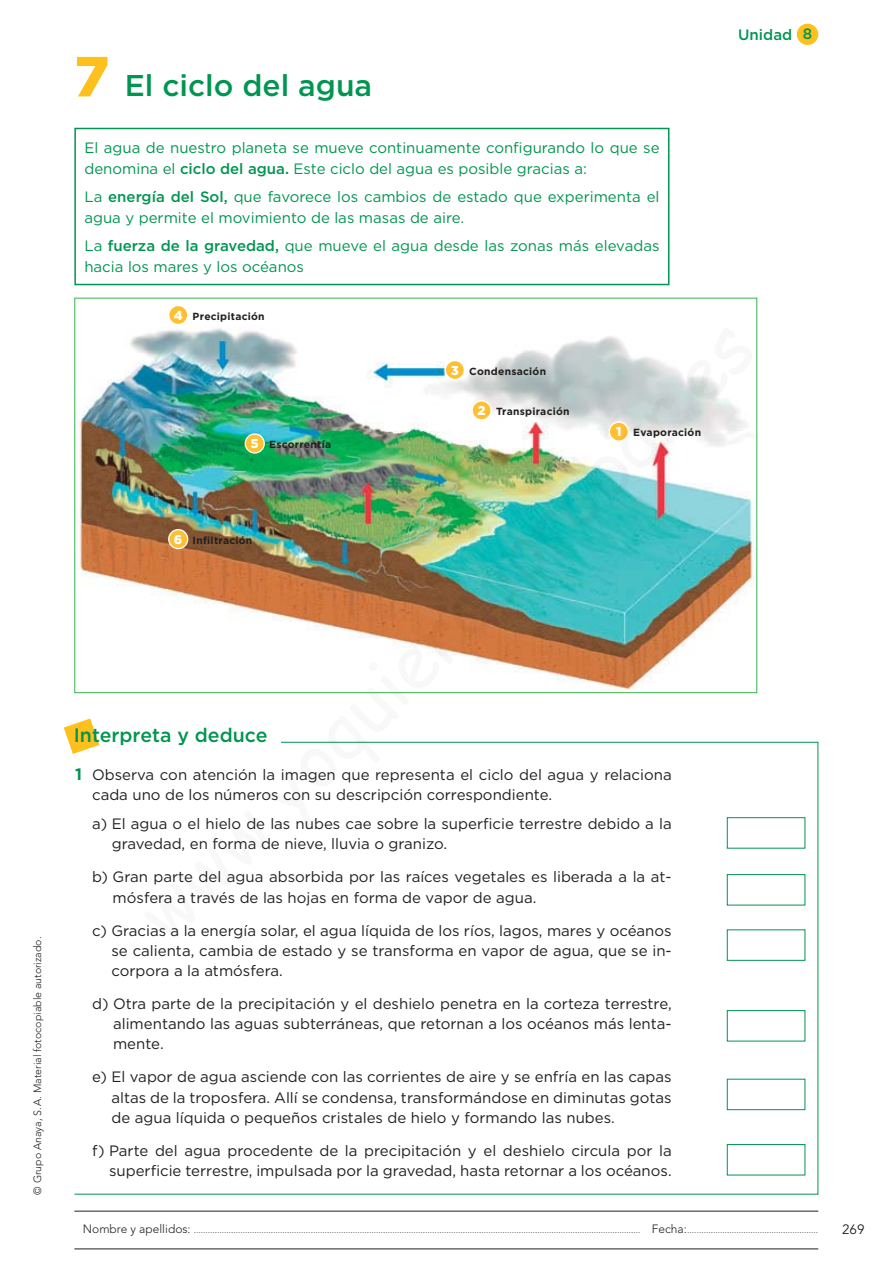
<style>
.page{position:relative;width:893px;height:1263px;background:#fff}
.page>*{position:absolute;margin:0;border:0;box-sizing:border-box;transform-origin:0 0}
.t1{font:500 30px "Gotham";color:#009551}
.t2{font:500 19.5px "Gotham";color:#009551}
.t3{font:15px/20.2px "Gotham";color:#231f20}
.t4{font:15px/20.2px "Gotham";color:#009551}
.t5{font:500 15px "Gotham";color:#009551}
.t6{font:13.5px "Avenir LT Std";color:#231f20}
.t7{font:300 10.5px "Avenir LT Std";color:#231f20}
.t8{font:700 10.35px "Gotham";letter-spacing:.025em;color:#231f20}
.t9{font:300 9px "Avenir LT Std";color:#231f20}
.s1{font-weight:900;font-size:56.55px;color:#fec01d}
.s2{font-weight:500}
.s3{font-weight:900;font-size:12.9px;color:#fff}
.s4{font-weight:700;font-size:16.5px;color:#009551}
.s5{font-size:12px}
</style>
<div class="page">
<hr style="left:74px;top:1211px;width:744px;height:1px;background:#231f20">
<hr style="left:74px;top:1249px;width:744px;height:1px;background:#231f20">
<div style="left:797px;top:24px;width:21px;height:21px;background:#fec01d;border-radius:50%"></div>
<div style="left:74px;top:128px;width:595px;height:157px;border:2px solid #009551"></div>
<img style="left:78px;top:328px;width:677px;height:363px">
<div style="left:169px;top:306px;width:19px;height:18px;background:#febf31;border-radius:50%"></div>
<div style="left:168px;top:305px;width:20px;height:20px;border:1px solid #fff;border-radius:50%"></div>
<div style="left:445px;top:361px;width:19px;height:19px;background:#febf31;border-radius:50%"></div>
<div style="left:445px;top:360px;width:20px;height:20px;border:1px solid #fff;border-radius:50%"></div>
<svg style="left:472px;top:401px;width:19px;height:19px"></svg>
<div style="left:471px;top:400px;width:21px;height:20px;border:1px solid #fff;border-radius:50%"></div>
<div style="left:609px;top:422px;width:19px;height:19px;background:#febf31;border-radius:50%"></div>
<div style="left:609px;top:422px;width:20px;height:20px;border:1px solid #fff;border-radius:50%"></div>
<div style="left:245px;top:434px;width:19px;height:19px;background:#febf31;border-radius:50%"></div>
<div style="left:245px;top:433px;width:20px;height:21px;border:1px solid #fff;border-radius:50%"></div>
<div style="left:169px;top:530px;width:19px;height:19px;background:#febf31;border-radius:50%"></div>
<div style="left:168px;top:529px;width:20px;height:20px;border:1px solid #fff;border-radius:50%"></div>
<svg style="left:64px;top:719px;width:35px;height:35px"></svg>
<svg style="left:726px;top:817px;width:80px;height:359px"></svg>
<h1 class="t1" style="left:74px;top:75px;width:299px"><span class="s1">7</span> El ciclo del agua</h1>
<p class="t4" style="left:84px;top:139px;width:577px">El agua de nuestro planeta se mueve continuamente configurando lo que se denomina el <span class="s2">ciclo del agua.</span> Este ciclo del agua es posible gracias a:</p>
<p class="t4" style="left:84px;top:188px;width:577px">La <span class="s2">energía del Sol,</span> que favorece los cambios de estado que experimenta el agua y permite el movimiento de las masas de aire.</p>
<p class="t4" style="left:84px;top:237px;width:576px">La <span class="s2">fuerza de la gravedad,</span> que mueve el agua desde las zonas más elevadas hacia los mares y los océanos</p>
<p class="t8" style="left:174px;top:312px;width:92px"><span class="s3">4</span> Precipitación</p>
<p class="t8" style="left:251px;top:441px;width:82px"><span class="s3">5</span> Escorrentía</p>
<p class="t8" style="left:174px;top:536px;width:80px"><span class="s3">6</span> Infiltración</p>
<p class="t8" style="left:451px;top:367px;width:97px"><span class="s3">3</span> Condensación</p>
<p class="t8" style="left:477px;top:408px;width:94px"><span class="s3">2</span> Transpiración</p>
<p class="t8" style="left:616px;top:429px;width:87px"><span class="s3">1</span> Evaporación</p>
<p class="t5" style="left:738px;top:30px;width:76px">Unidad 8</p>
<p class="t7" style="left:33px;top:1195px;width:259px;rotate:-90deg">© Grupo Anaya, S. A. Material fotocopiable autorizado.</p>
<h2 class="t2" style="left:74px;top:728px;width:195px">Interpreta y deduce</h2>
<p class="t3" style="left:92px;top:766px;width:581px;text-indent:-17px"><span class="s4">1</span> Observa con atención la imagen que representa el ciclo del agua y relaciona cada uno de los números con su descripción correspondiente.</p>
<p class="t3" style="left:112px;top:815px;width:561px;text-indent:-20px">a) El agua o el hielo de las nubes cae sobre la superficie terrestre debido a la gravedad, en forma de nieve, lluvia o granizo.</p>
<p class="t3" style="left:113px;top:868px;width:561px;text-indent:-21px">b) Gran parte del agua absorbida por las raíces vegetales es liberada a la at&shy;mósfera a través de las hojas en forma de vapor de agua.</p>
<p class="t3" style="left:111px;top:921px;width:562px;text-align:justify;text-indent:-19px">c) Gracias a la energía solar, el agua líquida de los ríos, lagos, mares y océanos se calienta, cambia de estado y se transforma en vapor de agua, que se in&shy;corpora a la atmósfera.</p>
<p class="t3" style="left:113px;top:995px;width:560px;text-align:justify;text-indent:-21px">d) Otra parte de la precipitación y el deshielo penetra en la corteza terrestre, alimentando las aguas subterráneas, que retornan a los océanos más lenta&shy;mente.</p>
<p class="t3" style="left:112px;top:1068px;width:562px;text-align:justify;text-indent:-19px">e) El vapor de agua asciende con las corrientes de aire y se enfría en las capas altas de la troposfera. Allí se condensa, transformándose en diminutas gotas de agua líquida o pequeños cristales de hielo y formando las nubes.</p>
<p class="t3" style="left:92px;top:1142px;width:581px;text-align:right">f) Parte del agua procedente de la precipitación y el deshielo circula por la superficie terrestre, impulsada por la gravedad, hasta retornar a los océanos.</p>
<p class="t9" style="left:83px;top:1226px;width:737px"><span class="s5">Nombre y apellidos:</span> ............................................................................................................................................................................................... <span class="s5">Fecha:</span> ........................................................</p>
<p class="t6" style="left:842px;top:1224px;width:24px">269</p>
</div>
